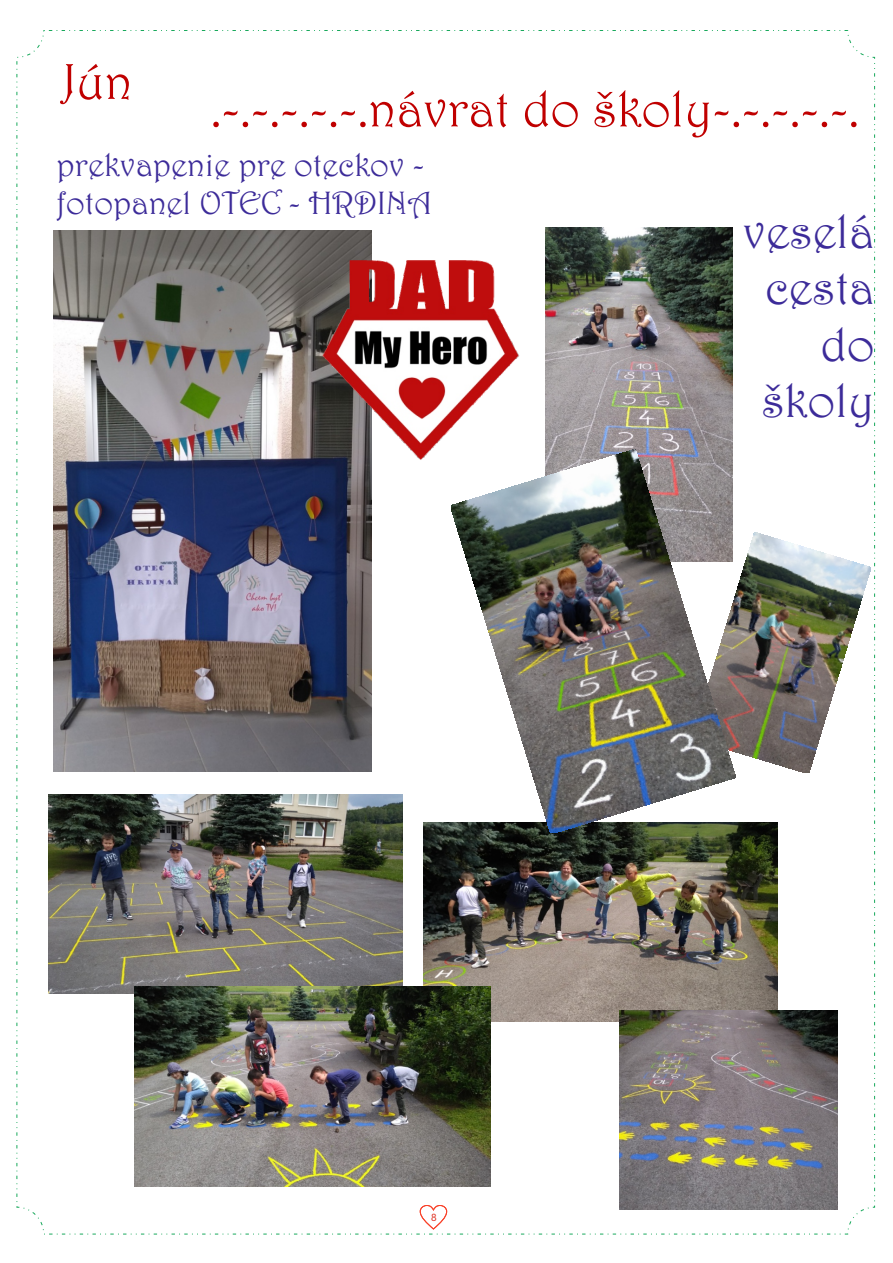
<style>
.page{position:relative;width:893px;height:1263px;background:#fff}
.page>*{position:absolute;margin:0;border:0;box-sizing:border-box;transform-origin:0 0}
.t1{font:51px "Harrington";color:#c00000}
.t2{font:47.85px/56.2px "Harrington";color:#3c2b99;text-align:right}
.t3{font:32.7px/38.4px "Harrington";color:#3c2b99}
.t4{font:10.2px "Segoe UI";color:#dd2b1c}
</style>
<div class="page">
<svg style="left:419px;top:1205px;width:28px;height:25px"></svg>
<img style="left:54px;top:231px;width:317px;height:540px">
<img style="left:545px;top:228px;width:188px;height:221px">
<img style="left:48px;top:794px;width:355px;height:199px">
<img style="left:735px;top:533px;width:135px;height:240px">
<img style="left:423px;top:822px;width:354px;height:199px">
<img style="left:451px;top:449px;width:284px;height:384px">
<img style="left:135px;top:986px;width:355px;height:200px">
<img style="left:619px;top:1010px;width:218px;height:199px">
<img style="left:300px;top:229px;width:262px;height:262px">
<h1 class="t1" style="left:62px;top:51px;width:72px">Jún</h1>
<h1 class="t1" style="left:210px;top:78px;width:650px">.-.-.-.-.-.návrat do školy-.-.-.-.-.</h1>
<p class="t3" style="left:57px;top:145px;width:377px">prekvapenie pre oteckov - fotopanel OTEC - HRDINA</p>
<h2 class="t2" style="left:743px;top:203px;width:133px">veselá cesta do školy</h2>
<p class="t4" style="left:431px;top:1213px;width:7px">8</p>
</div>
